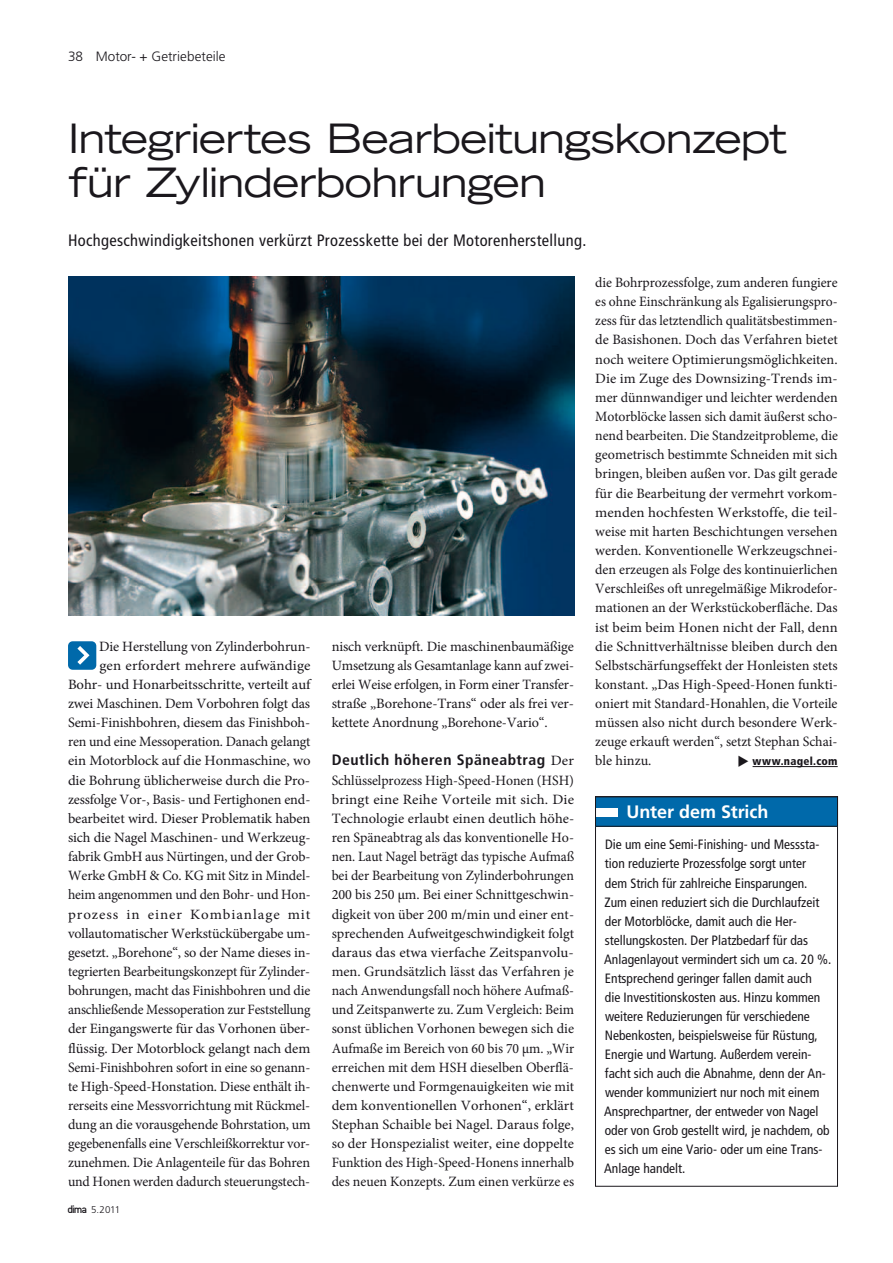
<style>
.page{position:relative;width:893px;height:1263px;background:#fff}
.page>*{position:absolute;margin:0;border:0;box-sizing:border-box;transform-origin:0 0}
.t1{font:expanded 40.5px/43.5px "Trade Gothic LT Std";letter-spacing:-.02em;color:#1a171c}
.t2{font:700 18px "Frutiger LT Std";color:#fff}
.t3{font:condensed 16.5px "Frutiger LT Std";letter-spacing:.02em;color:#1a171c}
.t4{font:700 condensed 15px "Frutiger LT Std";letter-spacing:.03em;color:#1a171c;scale:1.05 1}
.t5{font:14.25px/19.2px "Minion Pro";letter-spacing:-.01em;color:#1a171c;text-align:justify}
.t6{font:condensed 13.5px/19px "Frutiger LT Std";color:#1a171c}
.t7{font:300 13.5px "Frutiger LT Std";letter-spacing:.005em;color:#1a171c}
.t8{font:900 condensed 11.25px "Frutiger LT Std";letter-spacing:.025em;color:#1a171c}
.t9{font:300 9.75px "Frutiger LT Std";color:#1a171c}
.s1{font-family:"Conduit ITC";font-weight:500;font-size:12px}
.s2{font-family:"Minion Pro";font-weight:400;font-stretch:normal;font-size:14.25px}
</style>
<div class="page">
<img style="left:68px;top:276px;width:506px;height:339px">
<svg style="left:68px;top:641px;width:28px;height:29px"></svg>
<div style="left:595px;top:796px;width:243px;height:390px;border:1px solid #1a171c"></div>
<div style="left:595px;top:797px;width:242px;height:29px;background:#0069aa"></div>
<div style="left:596px;top:808px;width:21px;height:8px;background:#fff"></div>
<hr style="left:753px;top:766px;width:85px;height:1px;background:#1a171c">
<p class="t7" style="left:68px;top:49px;width:159px">38 Motor- + Getriebeteile</p>
<h1 class="t1" style="left:68px;top:116px;width:721px">Integriertes Bearbeitungskonzept für Zylinderbohrungen</h1>
<p class="t3" style="left:68px;top:231px;width:520px">Hochgeschwindigkeitshonen verkürzt Prozesskette bei der Motorenherstellung.</p>
<p class="t5" style="left:68px;top:636px;width:244px;text-align:right">Die Herstellung von Zylinderbohrun-<br>gen erfordert mehrere aufwändige Bohr- und Honarbeitsschritte, verteilt auf zwei Maschinen. Dem Vorbohren folgt das Semi-Finishbohren, diesem das Finishboh&shy;ren und eine Messoperation. Danach gelangt ein Motorblock auf die Honmaschine, wo die Bohrung üblicherweise durch die Pro&shy;zessfolge Vor-, Basis- und Fertighonen end&shy;bearbeitet wird. Dieser Problematik haben sich die Nagel Maschinen- und Werkzeug&shy;fabrik GmbH aus Nürtingen, und der Grob-Werke GmbH &amp; Co. KG mit Sitz in Mindel&shy;heim angenommen und den Bohr- und Hon&shy;prozess in einer Kombianlage mit vollautomatischer Werkstückübergabe um&shy;gesetzt. „Borehone“, so der Name dieses in&shy;tegrierten Bearbeitungskonzept für Zylinder&shy;bohrungen, macht das Finishbohren und die anschließende Messoperation zur Feststellung der Eingangswerte für das Vorhonen über&shy;flüssig. Der Motorblock gelangt nach dem Semi-Finishbohren sofort in eine so genann&shy;te High-Speed-Honstation. Diese enthält ih&shy;rerseits eine Messvorrichtung mit Rückmel&shy;dung an die vorausgehende Bohrstation, um gegebenenfalls eine Verschleißkorrektur vor&shy;zunehmen. Die Anlagenteile für das Bohren und Honen werden dadurch steuerungstech-</p>
<p class="t9" style="left:67px;top:1204px;width:54px"><span class="s1">dima</span> 5.2011</p>
<p class="t5" style="left:332px;top:636px;width:244px">nisch verknüpft. Die maschinenbaumäßige Umsetzung als Gesamtanlage kann auf zwei&shy;erlei Weise erfolgen, in Form einer Transfer&shy;straße „Borehone-Trans“ oder als frei ver&shy;kettete Anordnung „Borehone-Vario“.</p>
<p class="t4" style="left:332px;top:751px;width:232px">Deutlich höheren Späneabtrag <span class="s2">Der</span></p>
<p class="t5" style="left:332px;top:770px;width:244px">Schlüsselprozess High-Speed-Honen (HSH) bringt eine Reihe Vorteile mit sich. Die Technologie erlaubt einen deutlich höhe&shy;ren Späneabtrag als das konventionelle Ho&shy;nen. Laut Nagel beträgt das typische Aufmaß bei der Bearbeitung von Zylinderbohrungen 200 bis 250 µm. Bei einer Schnittgeschwin&shy;digkeit von über 200 m/min und einer ent&shy;sprechenden Aufweitgeschwindigkeit folgt daraus das etwa vierfache Zeitspanvolu&shy;men. Grundsätzlich lässt das Verfahren je nach Anwendungsfall noch höhere Aufmaß&shy;und Zeitspanwerte zu. Zum Vergleich: Beim sonst üblichen Vorhonen bewegen sich die Aufmaße im Bereich von 60 bis 70 µm. „Wir erreichen mit dem HSH dieselben Oberflä&shy;chenwerte und Formgenauigkeiten wie mit dem konventionellen Vorhonen“, erklärt Stephan Schaible bei Nagel. Daraus folge, so der Honspezialist weiter, eine doppelte Funktion des High-Speed-Honens innerhalb des neuen Konzepts. Zum einen verkürze es</p>
<p class="t5" style="left:595px;top:273px;width:244px">die Bohrprozessfolge, zum anderen fungiere es ohne Einschränkung als Egalisierungspro&shy;zess für das letztendlich qualitätsbestimmen&shy;de Basishonen. Doch das Verfahren bietet noch weitere Optimierungsmöglichkeiten.<br>Die im Zuge des Downsizing-Trends im&shy;mer dünnwandiger und leichter werdenden Motorblöcke lassen sich damit äußerst scho&shy;nend bearbeiten. Die Standzeitprobleme, die geometrisch bestimmte Schneiden mit sich bringen, bleiben außen vor. Das gilt gerade für die Bearbeitung der vermehrt vorkom&shy;menden hochfesten Werkstoffe, die teil&shy;weise mit harten Beschichtungen versehen werden. Konventionelle Werkzeugschnei&shy;den erzeugen als Folge des kontinuierlichen Verschleißes oft unregelmäßige Mikrodefor&shy;mationen an der Werkstückoberfläche. Das ist beim beim Honen nicht der Fall, denn die Schnittverhältnisse bleiben durch den Selbstschärfungseffekt der Honleisten stets konstant. „Das High-Speed-Honen funkti&shy;oniert mit Standard-Honahlen, die Vorteile müssen also nicht durch besondere Werk&shy;zeuge erkauft werden“, setzt Stephan Schai&shy;ble hinzu.</p>
<p class="t8" style="left:737px;top:755px;width:102px">◆ www.nagel.com</p>
<p class="t2" style="left:626px;top:801px;width:144px">Unter dem Strich</p>
<p class="t6" style="left:604px;top:835px;width:229px">Die um eine Semi-Finishing- und Messsta&shy;tion reduzierte Prozessfolge sorgt unter<br>dem Strich für zahlreiche Einsparungen.<br>Zum einen reduziert sich die Durchlaufzeit der Motorblöcke, damit auch die Her&shy;stellungskosten. Der Platzbedarf für das Anlagenlayout vermindert sich um ca. 20 %.<br>Entsprechend geringer fallen damit auch<br>die Investitionskosten aus. Hinzu kommen weitere Reduzierungen für verschiedene Nebenkosten, beispielsweise für Rüstung, Energie und Wartung. Außerdem verein&shy;facht sich auch die Abnahme, denn der An&shy;wender kommuniziert nur noch mit einem Ansprechpartner, der entweder von Nagel oder von Grob gestellt wird, je nachdem, ob es sich um eine Vario- oder um eine Trans-Anlage handelt.</p>
</div>
